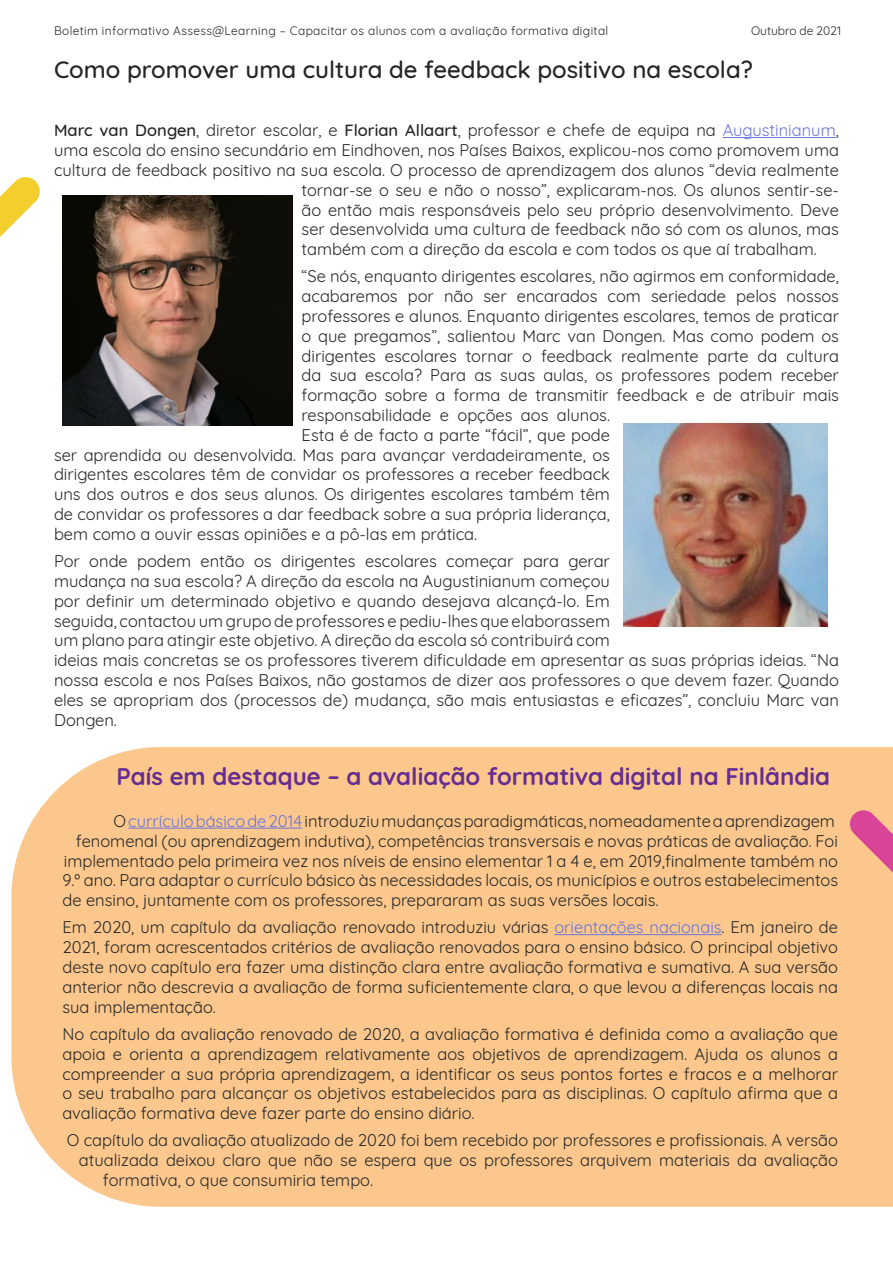
<style>
.page{position:relative;width:893px;height:1263px;background:#fff}
.page>*{position:absolute;margin:0;border:0;box-sizing:border-box;transform-origin:0 0}
.t1{font:700 24px "Quicksand";color:#662d91}
.t2{font:500 24px "Quicksand";color:#262626}
.t3{font:16.5px/19.8px "Quicksand";color:#262626;text-align:justify}
.t4{font:12px "Quicksand";letter-spacing:.03em;color:#262626}
.t5{font:12px "Quicksand";color:#262626}
.s1{font-weight:500}
.s2{color:#6975dc}
</style>
<div class="page">
<svg style="left:0;top:177px;width:40px;height:60px"></svg>
<div style="left:11px;top:747px;width:882px;height:460px;background:#fbc78c"></div>
<hr style="left:128px;top:828px;width:174px;height:1px;background:#6975dc">
<hr style="left:554px;top:934px;width:168px;height:1px;background:#6975dc">
<svg style="left:848px;top:809px;width:45px;height:68px;background:#eb8991"></svg>
<hr style="left:723px;top:137px;width:113px;height:1px;background:#6975dc">
<img style="left:62px;top:195px;width:231px;height:230px">
<img style="left:623px;top:423px;width:204px;height:204px">
<p class="t4" style="left:54px;top:21px;width:556px">Boletim informativo Assess@Learning – Capacitar os alunos com a avaliação formativa digital</p>
<p class="t5" style="left:751px;top:21px;width:92px">Outubro de 2021</p>
<h1 class="t2" style="left:54px;top:50px;width:700px">Como promover uma cultura de feedback positivo na escola?</h1>
<p class="t3" style="left:54px;top:119px;width:786px"><span class="s1">Marc van Dongen</span>, diretor escolar, e <span class="s1">Florian Allaart</span>, professor e chefe de equipa na <span class="s2">Augustinianum</span>,</p>
<p class="t3" style="left:54px;top:139px;width:786px">uma escola do ensino secundário em Eindhoven, nos Países Baixos, explicou-nos como promovem uma</p>
<p class="t3" style="left:54px;top:158px;width:786px">cultura de feedback positivo na sua escola. O processo de aprendizagem dos alunos “devia realmente</p>
<p class="t3" style="left:302px;top:178px;width:539px">tornar-se o seu e não o nosso”, explicaram-nos. Os alunos sentir-se-</p>
<p class="t3" style="left:302px;top:198px;width:539px">ão então mais responsáveis pelo seu próprio desenvolvimento. Deve</p>
<p class="t3" style="left:302px;top:218px;width:539px">ser desenvolvida uma cultura de feedback não só com os alunos, mas</p>
<p class="t3" style="left:302px;top:238px;width:517px">também com a direção da escola e com todos os que aí trabalham.</p>
<p class="t3" style="left:302px;top:265px;width:539px">“Se nós, enquanto dirigentes escolares, não agirmos em conformidade,</p>
<p class="t3" style="left:302px;top:285px;width:539px">acabaremos por não ser encarados com seriedade pelos nossos</p>
<p class="t3" style="left:302px;top:305px;width:539px">professores e alunos. Enquanto dirigentes escolares, temos de praticar</p>
<p class="t3" style="left:302px;top:324px;width:539px">o que pregamos”, salientou Marc van Dongen. Mas como podem os</p>
<p class="t3" style="left:302px;top:344px;width:539px">dirigentes escolares tornar o feedback realmente parte da cultura</p>
<p class="t3" style="left:302px;top:364px;width:539px">da sua escola? Para as suas aulas, os professores podem receber</p>
<p class="t3" style="left:302px;top:384px;width:539px">formação sobre a forma de transmitir feedback e de atribuir mais</p>
<p class="t3" style="left:302px;top:404px;width:310px">responsabilidade e opções aos alunos.</p>
<p class="t3" style="left:302px;top:423px;width:310px">Esta é de facto a parte “fácil”, que pode</p>
<p class="t3" style="left:54px;top:443px;width:557px">ser aprendida ou desenvolvida. Mas para avançar verdadeiramente, os</p>
<p class="t3" style="left:54px;top:463px;width:557px">dirigentes escolares têm de convidar os professores a receber feedback</p>
<p class="t3" style="left:54px;top:483px;width:557px">uns dos outros e dos seus alunos. Os dirigentes escolares também têm</p>
<p class="t3" style="left:54px;top:503px;width:557px">de convidar os professores a dar feedback sobre a sua própria liderança,</p>
<p class="t3" style="left:54px;top:522px;width:425px">bem como a ouvir essas opiniões e a pô-las em prática.</p>
<p class="t3" style="left:54px;top:550px;width:787px;text-align:left">Por onde podem então os dirigentes escolares começar para gerar<br>mudança na sua escola? A direção da escola na Augustinianum começou<br>por definir um determinado objetivo e quando desejava alcançá-lo. Em<br>seguida, contactou um grupo de professores e pediu-lhes que elaborassem<br>um plano para atingir este objetivo. A direção da escola só contribuirá com<br>ideias mais concretas se os professores tiverem dificuldade em apresentar as suas próprias ideias. “Na nossa escola e nos Países Baixos, não gostamos de dizer aos professores o que devem fazer. Quando eles se apropriam dos (processos de) mudança, são mais entusiastas e eficazes”, concluiu Marc van Dongen.</p>
<h1 class="t1" style="left:116px;top:756px;width:715px">País em destaque – a avaliação formativa digital na Finlândia</h1>
<p class="t3" style="left:113px;top:809px;width:723px">O <span class="s2">currículo básico de 2014</span> introduziu mudanças paradigmáticas, nomeadamente a aprendizagem</p>
<p class="t3" style="left:76px;top:829px;width:763px">fenomenal (ou aprendizagem indutiva), competências transversais e novas práticas de avaliação. Foi</p>
<p class="t3" style="left:64px;top:849px;width:776px">implementado pela primeira vez nos níveis de ensino elementar 1 a 4 e, em 2019,finalmente também no</p>
<p class="t3" style="left:62px;top:869px;width:777px">9.º ano. Para adaptar o currículo básico às necessidades locais, os municípios e outros estabelecimentos</p>
<p class="t3" style="left:62px;top:889px;width:598px">de ensino, juntamente com os professores, prepararam as suas versões locais.</p>
<p class="t3" style="left:62px;top:916px;width:777px">Em 2020, um capítulo da avaliação renovado introduziu várias <span class="s2">orientações nacionais</span>. Em janeiro de 2021, foram acrescentados critérios de avaliação renovados para o ensino básico. O principal objetivo deste novo capítulo era fazer uma distinção clara entre avaliação formativa e sumativa. A sua versão anterior não descrevia a avaliação de forma suficientemente clara, o que levou a diferenças locais na sua implementação.</p>
<p class="t3" style="left:62px;top:1022px;width:777px">No capítulo da avaliação renovado de 2020, a avaliação formativa é definida como a avaliação que apoia e orienta a aprendizagem relativamente aos objetivos de aprendizagem. Ajuda os alunos a compreender a sua própria aprendizagem, a identificar os seus pontos fortes e fracos e a melhorar o seu trabalho para alcançar os objetivos estabelecidos para as disciplinas. O capítulo afirma que a avaliação formativa deve fazer parte do ensino diário.</p>
<p class="t3" style="left:67px;top:1129px;width:773px">O capítulo da avaliação atualizado de 2020 foi bem recebido por professores e profissionais. A versão</p>
<p class="t3" style="left:79px;top:1149px;width:760px">atualizada deixou claro que não se espera que os professores arquivem materiais da avaliação</p>
<p class="t3" style="left:103px;top:1168px;width:272px">formativa, o que consumiria tempo.</p>
</div>
